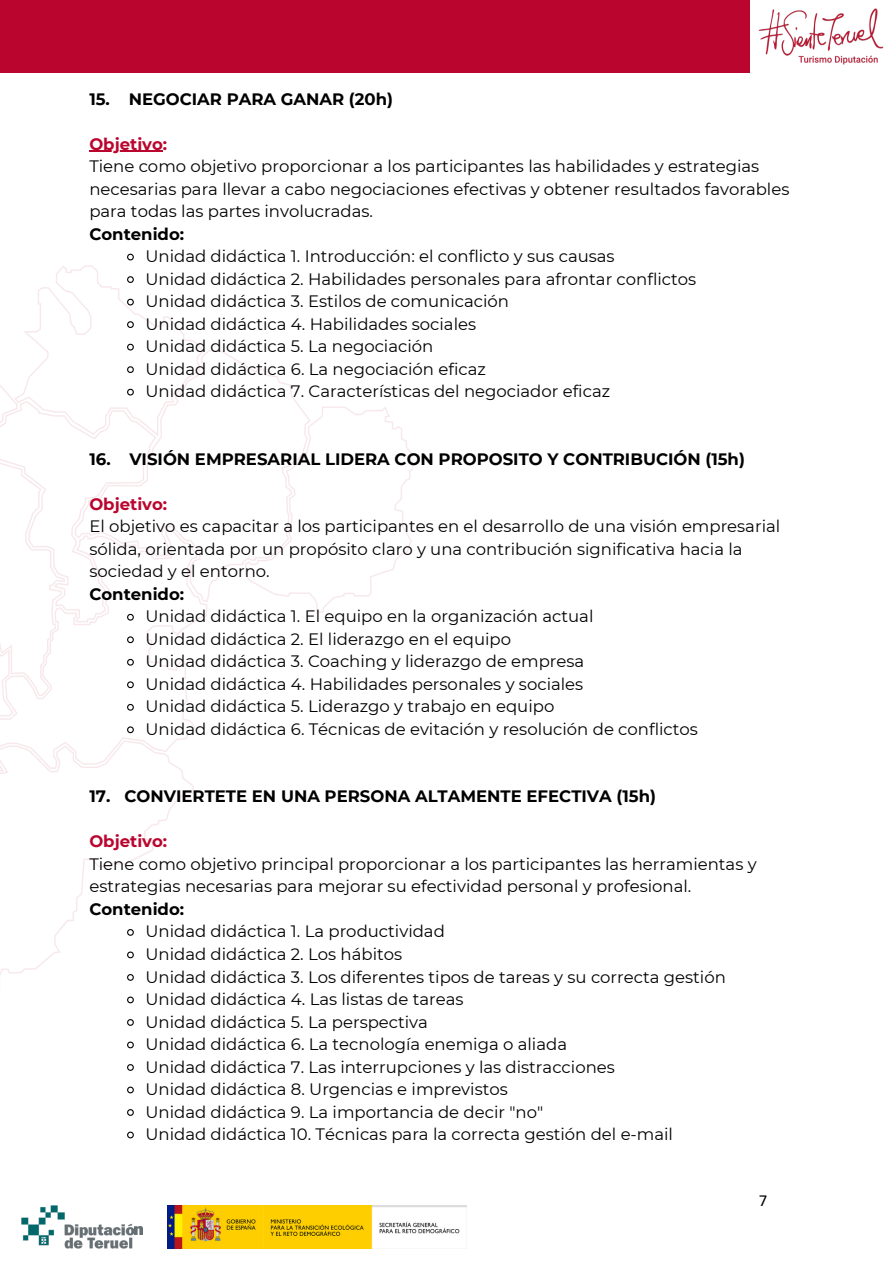
<style>
.page{position:relative;width:894px;height:1264px;background:#fff}
.page>*{position:absolute;margin:0;border:0;box-sizing:border-box;transform-origin:0 0}
.t1{font:16.8px "Calibri";color:#000}
.t2{font:16.5px/22.5px "Montserrat";color:#000}
.t3{font:700 16.5px "Montserrat";color:#000}
.t4{font:700 16.5px "Montserrat";color:#ba062e}
</style>
<div class="page">
<img style="left:0;top:265px;width:413px;height:710px">
<hr style="left:89px;top:151px;width:74px;height:1px;background:#ba062e">
<svg style="left:127px;top:253px;width:7px;height:8px"></svg>
<svg style="left:126px;top:275px;width:9px;height:9px"></svg>
<svg style="left:126px;top:298px;width:9px;height:8px"></svg>
<svg style="left:126px;top:320px;width:9px;height:9px"></svg>
<svg style="left:126px;top:343px;width:9px;height:8px"></svg>
<svg style="left:126px;top:365px;width:9px;height:9px"></svg>
<svg style="left:126px;top:388px;width:9px;height:8px"></svg>
<svg style="left:126px;top:613px;width:9px;height:8px"></svg>
<svg style="left:126px;top:635px;width:9px;height:9px"></svg>
<svg style="left:126px;top:658px;width:9px;height:8px"></svg>
<svg style="left:126px;top:680px;width:9px;height:9px"></svg>
<svg style="left:126px;top:703px;width:9px;height:8px"></svg>
<svg style="left:126px;top:725px;width:9px;height:9px"></svg>
<svg style="left:126px;top:928px;width:9px;height:8px"></svg>
<svg style="left:126px;top:950px;width:9px;height:9px"></svg>
<svg style="left:126px;top:973px;width:9px;height:8px"></svg>
<svg style="left:127px;top:996px;width:7px;height:8px"></svg>
<svg style="left:127px;top:1019px;width:7px;height:7px"></svg>
<svg style="left:127px;top:1041px;width:7px;height:8px"></svg>
<svg style="left:127px;top:1064px;width:7px;height:7px"></svg>
<svg style="left:127px;top:1086px;width:7px;height:8px"></svg>
<svg style="left:127px;top:1109px;width:7px;height:7px"></svg>
<svg style="left:127px;top:1131px;width:7px;height:8px"></svg>
<div style="left:0;top:0;width:749px;height:72px;background:#ba062e"></div>
<img style="left:758px;top:9px;width:125px;height:56px">
<img style="left:168px;top:1205px;width:298px;height:42px">
<img style="left:22px;top:1205px;width:112px;height:42px">
<svg style="left:134px;top:1226px;width:8px;height:8px"></svg>
<h1 class="t3" style="left:89px;top:89px;width:305px">15. NEGOCIAR PARA GANAR (20h)</h1>
<p class="t4" style="left:89px;top:134px;width:79px">Objetivo:</p>
<p class="t2" style="left:89px;top:155px;width:701px">Tiene como objetivo proporcionar a los participantes las habilidades y estrategias necesarias para llevar a cabo negociaciones efectivas y obtener resultados favorables para todas las partes involucradas.</p>
<p class="t3" style="left:89px;top:224px;width:96px">Contenido:</p>
<p class="t2" style="left:145px;top:245px;width:470px">Unidad didáctica 1. Introducción: el conflicto y sus causas</p>
<p class="t2" style="left:145px;top:267px;width:552px">Unidad didáctica 2. Habilidades personales para afrontar conflictos</p>
<p class="t2" style="left:145px;top:290px;width:365px">Unidad didáctica 3. Estilos de comunicación</p>
<p class="t2" style="left:145px;top:312px;width:332px">Unidad didáctica 4. Habilidades sociales</p>
<p class="t2" style="left:145px;top:335px;width:289px">Unidad didáctica 5. La negociación</p>
<p class="t2" style="left:145px;top:357px;width:342px">Unidad didáctica 6. La negociación eficaz</p>
<p class="t2" style="left:145px;top:380px;width:466px">Unidad didáctica 7. Características del negociador eficaz</p>
<h1 class="t3" style="left:89px;top:449px;width:657px">16. VISIÓN EMPRESARIAL LIDERA CON PROPOSITO Y CONTRIBUCIÓN (15h)</h1>
<p class="t4" style="left:89px;top:494px;width:79px">Objetivo:</p>
<p class="t2" style="left:89px;top:515px;width:692px">El objetivo es capacitar a los participantes en el desarrollo de una visión empresarial sólida, orientada por un propósito claro y una contribución significativa hacia la sociedad y el entorno.</p>
<p class="t3" style="left:89px;top:584px;width:96px">Contenido:</p>
<p class="t2" style="left:145px;top:605px;width:449px">Unidad didáctica 1. El equipo en la organización actual</p>
<p class="t2" style="left:145px;top:627px;width:367px">Unidad didáctica 2. El liderazgo en el equipo</p>
<p class="t2" style="left:145px;top:650px;width:440px">Unidad didáctica 3. Coaching y liderazgo de empresa</p>
<p class="t2" style="left:145px;top:672px;width:439px">Unidad didáctica 4. Habilidades personales y sociales</p>
<p class="t2" style="left:145px;top:695px;width:410px">Unidad didáctica 5. Liderazgo y trabajo en equipo</p>
<p class="t2" style="left:145px;top:717px;width:554px">Unidad didáctica 6. Técnicas de evitación y resolución de conflictos</p>
<h1 class="t3" style="left:89px;top:786px;width:568px">17. CONVIERTETE EN UNA PERSONA ALTAMENTE EFECTIVA (15h)</h1>
<p class="t4" style="left:89px;top:831px;width:79px">Objetivo:</p>
<p class="t2" style="left:89px;top:852px;width:668px">Tiene como objetivo principal proporcionar a los participantes las herramientas y estrategias necesarias para mejorar su efectividad personal y profesional.</p>
<p class="t3" style="left:89px;top:899px;width:96px">Contenido:</p>
<p class="t2" style="left:145px;top:920px;width:301px">Unidad didáctica 1. La productividad</p>
<p class="t2" style="left:145px;top:942px;width:258px">Unidad didáctica 2. Los hábitos</p>
<p class="t2" style="left:145px;top:965px;width:581px">Unidad didáctica 3. Los diferentes tipos de tareas y su correcta gestión</p>
<p class="t2" style="left:145px;top:987px;width:319px">Unidad didáctica 4. Las listas de tareas</p>
<p class="t2" style="left:145px;top:1010px;width:284px">Unidad didáctica 5. La perspectiva</p>
<p class="t2" style="left:145px;top:1032px;width:423px">Unidad didáctica 6. La tecnología enemiga o aliada</p>
<p class="t2" style="left:145px;top:1055px;width:471px">Unidad didáctica 7. Las interrupciones y las distracciones</p>
<p class="t2" style="left:145px;top:1077px;width:364px">Unidad didáctica 8. Urgencias e imprevistos</p>
<p class="t2" style="left:145px;top:1100px;width:399px">Unidad didáctica 9. La importancia de decir "no"</p>
<p class="t2" style="left:145px;top:1122px;width:529px">Unidad didáctica 10. Técnicas para la correcta gestión del e-mail</p>
<p class="t1" style="left:758px;top:1192px;width:10px">7</p>
</div>
